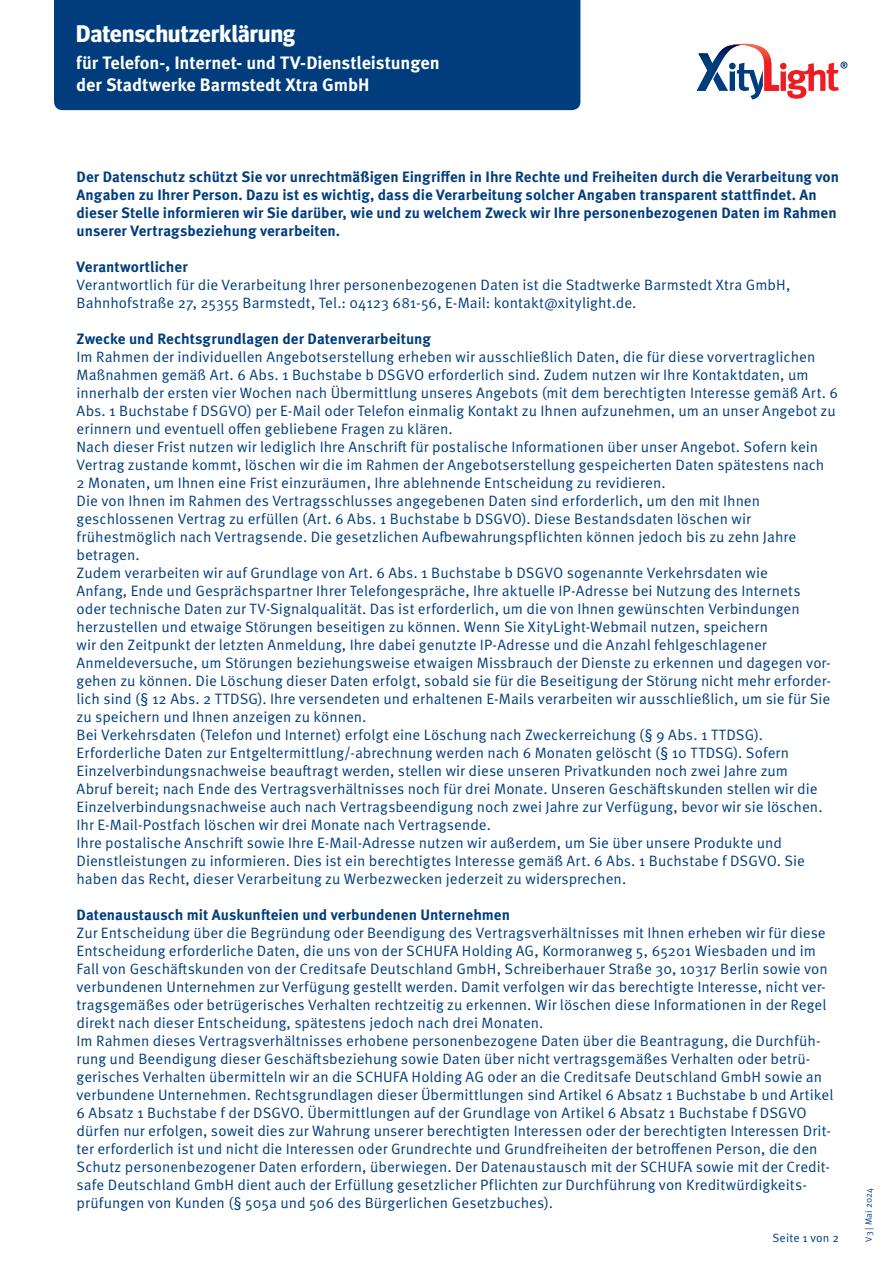
<style>
.page{position:relative;width:893px;height:1263px;background:#fff}
.page>*{position:absolute;margin:0;border:0;box-sizing:border-box;transform-origin:0 0}
.t1{font:700 24px "Meta Headline OT";letter-spacing:.01em;color:#fff}
.t2{font:700 18px/21.6px "Meta OT";letter-spacing:-.005em;color:#fff}
.t3{font:15px/18px "Meta OT Norm";color:#013d7d}
.t4{font:700 15px/18px "Meta OT";color:#013d7d}
.t5{font:12px "Meta OT Norm";letter-spacing:.015em;color:#013d7d}
.t6{font:9px "Meta OT Norm";letter-spacing:.02em;color:#013d7d}
</style>
<div class="page">
<div style="left:54px;top:0;width:526px;height:110px;background:#013d7d"></div>
<svg style="left:697px;top:44px;width:150px;height:55px"></svg>
<h1 class="t1" style="left:76px;top:19px;width:220px">Datenschutzerklärung</h1>
<p class="t2" style="left:76px;top:52px;width:365px">für Telefon-, Internet- und TV-Dienstleistungen der Stadtwerke Barmstedt Xtra GmbH</p>
<p class="t4" style="left:77px;top:168px;width:764px">Der Datenschutz schützt Sie vor unrechtmäßigen Eingriffen in Ihre Rechte und Freiheiten durch die Verarbeitung von Angaben zu Ihrer Person. Dazu ist es wichtig, dass die Verarbeitung solcher Angaben transparent stattfindet. An dieser Stelle informieren wir Sie darüber, wie und zu welchem Zweck wir Ihre personenbezogenen Daten im Rahmen unserer Vertragsbeziehung verarbeiten.</p>
<p class="t4" style="left:77px;top:258px;width:113px">Verantwortlicher</p>
<p class="t3" style="left:77px;top:276px;width:715px">Verantwortlich für die Verarbeitung Ihrer personenbezogenen Daten ist die Stadtwerke Barmstedt Xtra GmbH,<br>Bahnhofstraße 27, 25355 Barmstedt, Tel.: 04123 681-56, E-Mail: kontakt@xitylight.de.</p>
<p class="t4" style="left:77px;top:330px;width:356px">Zwecke und Rechtsgrundlagen der Datenverarbeitung</p>
<p class="t3" style="left:77px;top:348px;width:763px">Im Rahmen der individuellen Angebotserstellung erheben wir ausschließlich Daten, die für diese vorvertraglichen Maßnahmen gemäß Art. 6 Abs. 1 Buchstabe b DSGVO erforderlich sind. Zudem nutzen wir Ihre Kontaktdaten, um innerhalb der ersten vier Wochen nach Übermittlung unseres Angebots (mit dem berechtigten Interesse gemäß Art. 6<br>Abs. 1 Buchstabe f DSGVO) per E-Mail oder Telefon einmalig Kontakt zu Ihnen aufzunehmen, um an unser Angebot zu erinnern und eventuell offen gebliebene Fragen zu klären.<br>Nach dieser Frist nutzen wir lediglich Ihre Anschrift für postalische Informationen über unser Angebot. Sofern kein Vertrag zustande kommt, löschen wir die im Rahmen der Angebotserstellung gespeicherten Daten spätestens nach<br>2 Monaten, um Ihnen eine Frist einzuräumen, Ihre ablehnende Entscheidung zu revidieren.<br>Die von Ihnen im Rahmen des Vertragsschlusses angegebenen Daten sind erforderlich, um den mit Ihnen geschlossenen Vertrag zu erfüllen (Art. 6 Abs. 1 Buchstabe b DSGVO). Diese Bestandsdaten löschen wir frühestmöglich nach Vertragsende. Die gesetzlichen Aufbewahrungspflichten können jedoch bis zu zehn Jahre betragen.<br>Zudem verarbeiten wir auf Grundlage von Art. 6 Abs. 1 Buchstabe b DSGVO sogenannte Verkehrsdaten wie<br>Anfang, Ende und Gesprächspartner Ihrer Telefongespräche, Ihre aktuelle IP-Adresse bei Nutzung des Internets<br>oder technische Daten zur TV-Signalqualität. Das ist erforderlich, um die von Ihnen gewünschten Verbindungen herzustellen und etwaige Störungen beseitigen zu können. Wenn Sie XityLight-Webmail nutzen, speichern<br>wir den Zeitpunkt der letzten Anmeldung, Ihre dabei genutzte IP-Adresse und die Anzahl fehlgeschlagener Anmeldeversuche, um Störungen beziehungsweise etwaigen Missbrauch der Dienste zu erkennen und dagegen vor&shy;gehen zu können. Die Löschung dieser Daten erfolgt, sobald sie für die Beseitigung der Störung nicht mehr erforder&shy;lich sind (§ 12 Abs. 2 TTDSG). Ihre versendeten und erhaltenen E-Mails verarbeiten wir ausschließlich, um sie für Sie zu speichern und Ihnen anzeigen zu können.<br>Bei Verkehrsdaten (Telefon und Internet) erfolgt eine Löschung nach Zweckerreichung (§ 9 Abs. 1 TTDSG).<br>Erforderliche Daten zur Entgeltermittlung/-abrechnung werden nach 6 Monaten gelöscht (§ 10 TTDSG). Sofern Einzelverbindungsnachweise beauftragt werden, stellen wir diese unseren Privatkunden noch zwei Jahre zum<br>Abruf bereit; nach Ende des Vertragsverhältnisses noch für drei Monate. Unseren Geschäftskunden stellen wir die Einzelverbindungsnachweise auch nach Vertragsbeendigung noch zwei Jahre zur Verfügung, bevor wir sie löschen.<br>Ihr E-Mail-Postfach löschen wir drei Monate nach Vertragsende.<br>Ihre postalische Anschrift sowie Ihre E-Mail-Adresse nutzen wir außerdem, um Sie über unsere Produkte und Dienstleistungen zu informieren. Dies ist ein berechtigtes Interesse gemäß Art. 6 Abs. 1 Buchstabe f DSGVO. Sie haben das Recht, dieser Verarbeitung zu Werbezwecken jederzeit zu widersprechen.</p>
<p class="t4" style="left:77px;top:906px;width:435px">Datenaustausch mit Auskunfteien und verbundenen Unternehmen</p>
<p class="t3" style="left:77px;top:924px;width:758px">Zur Entscheidung über die Begründung oder Beendigung des Vertragsverhältnisses mit Ihnen erheben wir für diese Entscheidung erforderliche Daten, die uns von der SCHUFA Holding AG, Kormoranweg 5, 65201 Wiesbaden und im Fall von Geschäftskunden von der Creditsafe Deutschland GmbH, Schreiberhauer Straße 30, 10317 Berlin sowie von verbundenen Unternehmen zur Verfügung gestellt werden. Damit verfolgen wir das berechtigte Interesse, nicht ver&shy;tragsgemäßes oder betrügerisches Verhalten rechtzeitig zu erkennen. Wir löschen diese Informationen in der Regel direkt nach dieser Entscheidung, spätestens jedoch nach drei Monaten.<br>Im Rahmen dieses Vertragsverhältnisses erhobene personenbezogene Daten über die Beantragung, die Durchfüh&shy;rung und Beendigung dieser Geschäftsbeziehung sowie Daten über nicht vertragsgemäßes Verhalten oder betrü&shy;gerisches Verhalten übermitteln wir an die SCHUFA Holding AG oder an die Creditsafe Deutschland GmbH sowie an verbundene Unternehmen. Rechtsgrundlagen dieser Übermittlungen sind Artikel 6 Absatz 1 Buchstabe b und Artikel 6 Absatz 1 Buchstabe f der DSGVO. Übermittlungen auf der Grundlage von Artikel 6 Absatz 1 Buchstabe f DSGVO dürfen nur erfolgen, soweit dies zur Wahrung unserer berechtigten Interessen oder der berechtigten Interessen Drit&shy;ter erforderlich ist und nicht die Interessen oder Grundrechte und Grundfreiheiten der betroffenen Person, die den Schutz personenbezogener Daten erfordern, überwiegen. Der Datenaustausch mit der SCHUFA sowie mit der Credit&shy;safe Deutschland GmbH dient auch der Erfüllung gesetzlicher Pflichten zur Durchführung von Kreditwürdigkeits&shy;prüfungen von Kunden (§ 505a und 506 des Bürgerlichen Gesetzbuches).</p>
<p class="t5" style="left:772px;top:1230px;width:68px">Seite 1 von 2</p>
<p class="t6" style="left:863px;top:1242px;width:56px;rotate:-90deg">V3 | Mai 2024</p>
</div>
